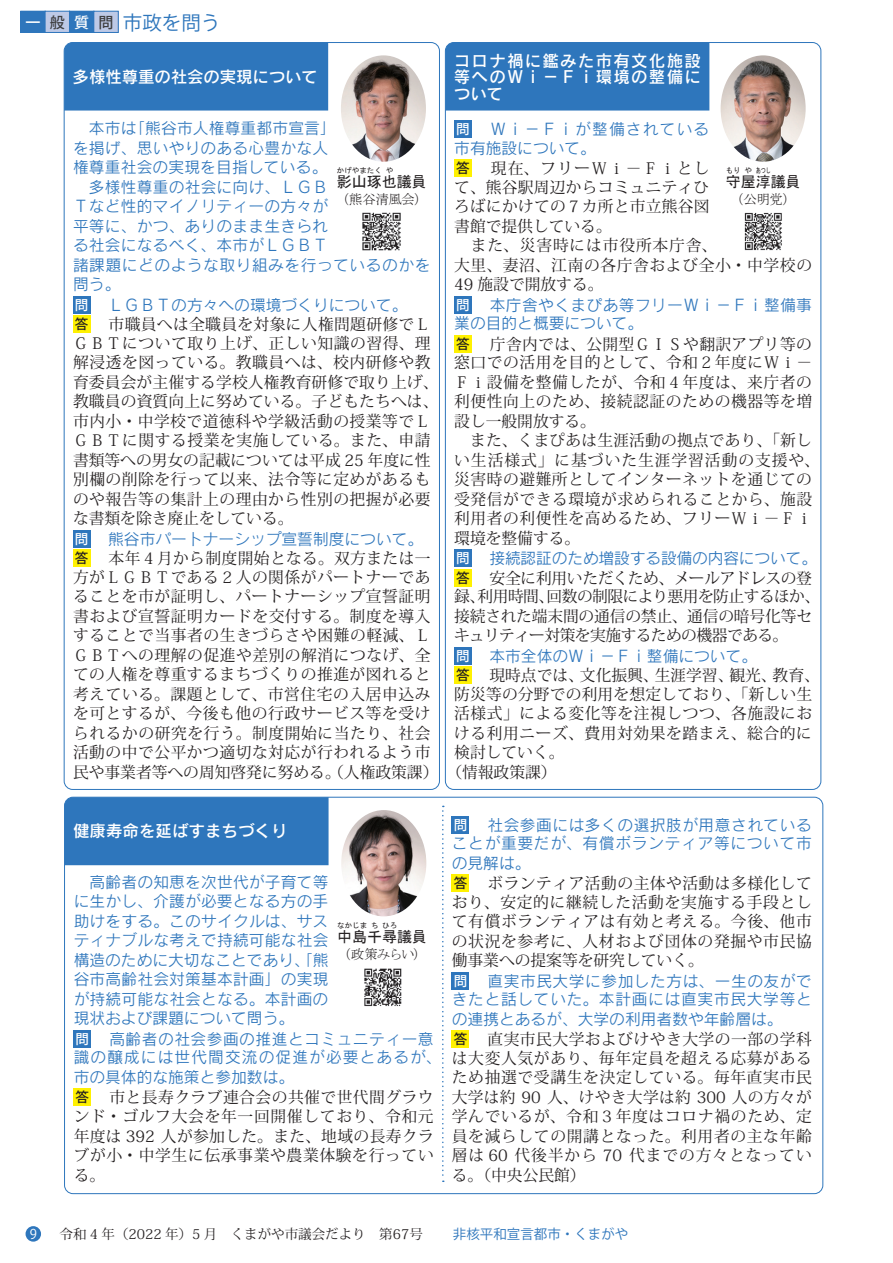
<style>
.page{position:relative;width:893px;height:1263px;background:#fff}
.page>*{position:absolute;margin:0;border:0;box-sizing:border-box;transform-origin:0 0}
.t1{font:19.5px "Koz Go Pro";color:#2e76bc}
.t2{font:16.5px/16.5px "Rodin Pro DB";color:#fff;text-align:justify}
.t3{font:15.75px/19.4px "Koz Min Pro";letter-spacing:.035em;color:#231f20}
.t4{font:15.75px/19.5px "Rodin Pro M";letter-spacing:.015em;color:#2e76bc}
.t5{font:15.75px/19.4px "Koz Min Pro";letter-spacing:.015em;color:#231f20}
.t6{font:15.75px/19.5px "Rodin Pro M";letter-spacing:.045em;color:#2e76bc}
.t7{font:15.75px/19.5px "Koz Min Pro";letter-spacing:-.025em;color:#231f20}
.t8{font:15.75px/18.8px "Koz Min Pro";letter-spacing:-.03em;color:#231f20}
.t9{font:15.75px/19.5px "Rodin Pro M";letter-spacing:.07em;color:#2e76bc}
.t10{font:15.75px "Koz Min Pro";letter-spacing:.01em;color:#231f20}
.t11{font:15.75px "Rodin Pro M";letter-spacing:-.01em;color:#2e76bc}
.t12{font:15.75px "Rodin Pro M";letter-spacing:.035em;color:#2e76bc}
.t13{font:15.75px "Rodin Pro M";letter-spacing:.075em;color:#2e76bc}
.t14{font:15px "MS Gothic";color:#231f20}
.t15{font:500 15px "Koz Go Pro";color:#3e3e3f}
.t16{font:500 15px "Koz Go Pro";color:#fff}
.t17{font:13.5px "Koz Min Pro";color:#231f20}
.t18{font:13.5px "MS Mincho";letter-spacing:-.045em;color:#231f20}
.t19{font:13.5px "Koz Go Pro";color:#2e76bc}
.t20{font:500 13.5px "Koz Go Pro";color:#fff}
.t21{font:500 13.5px "Koz Go Pro";color:#231f20}
.t22{font:13.5px "Koz Go Pro";color:#fff;scale:.95 1}
.t23{font:7.5px "MS Gothic";color:#231f20}
.t24{font:7.5px "MS Gothic";color:#231f20;scale:.67 1}
</style>
<div class="page">
<div style="left:26px;top:1226px;width:15px;height:15px;background:#2e76bc;border-radius:50%"></div>
<div style="left:73px;top:296px;width:17px;height:17px;background:#2e76bc"></div>
<div style="left:73px;top:315px;width:17px;height:18px;background:#fff101"></div>
<div style="left:73px;top:530px;width:17px;height:17px;background:#2e76bc"></div>
<div style="left:73px;top:549px;width:17px;height:18px;background:#fff101"></div>
<div style="left:454px;top:120px;width:18px;height:18px;background:#2e76bc"></div>
<div style="left:454px;top:159px;width:18px;height:18px;background:#fff101"></div>
<div style="left:454px;top:296px;width:18px;height:17px;background:#2e76bc"></div>
<div style="left:454px;top:335px;width:18px;height:17px;background:#fff101"></div>
<div style="left:454px;top:549px;width:18px;height:18px;background:#2e76bc"></div>
<div style="left:454px;top:569px;width:18px;height:17px;background:#fff101"></div>
<div style="left:454px;top:647px;width:18px;height:17px;background:#2e76bc"></div>
<div style="left:454px;top:666px;width:18px;height:18px;background:#fff101"></div>
<div style="left:64px;top:43px;width:264px;height:68px;background:#2e76bc"></div>
<div style="left:445px;top:43px;width:264px;height:68px;background:#2e76bc"></div>
<img style="left:341px;top:55px;width:85px;height:107px">
<img style="left:362px;top:212px;width:39px;height:39px">
<img style="left:721px;top:55px;width:85px;height:107px">
<img style="left:744px;top:212px;width:38px;height:39px">
<div style="left:65px;top:797px;width:264px;height:68px;background:#2e76bc"></div>
<img style="left:341px;top:810px;width:85px;height:106px">
<img style="left:364px;top:968px;width:38px;height:39px">
<div style="left:74px;top:1030px;width:17px;height:17px;background:#2e76bc"></div>
<div style="left:74px;top:1089px;width:17px;height:17px;background:#fff101"></div>
<div style="left:452px;top:816px;width:17px;height:17px;background:#2e76bc"></div>
<div style="left:452px;top:874px;width:17px;height:18px;background:#fff101"></div>
<div style="left:452px;top:972px;width:17px;height:17px;background:#2e76bc"></div>
<div style="left:452px;top:1030px;width:17px;height:18px;background:#fff101"></div>
<svg style="left:442px;top:806px;width:2px;height:376px"></svg>
<div style="left:21px;top:11px;width:24px;height:21px;background:#2e76bc"></div>
<div style="left:20px;top:11px;width:26px;height:22px;border:1px solid #2e76bc"></div>
<div style="left:45px;top:11px;width:25px;height:21px;background:#bdc9e6"></div>
<div style="left:45px;top:11px;width:25px;height:22px;border:1px solid #2e76bc"></div>
<div style="left:69px;top:11px;width:25px;height:21px;background:#2e76bc"></div>
<div style="left:69px;top:11px;width:25px;height:22px;border:1px solid #2e76bc"></div>
<div style="left:94px;top:11px;width:24px;height:21px;background:#bdc9e6"></div>
<div style="left:93px;top:11px;width:26px;height:22px;border:1px solid #2e76bc"></div>
<p class="t16" style="left:25px;top:12px;width:16px">一</p>
<p class="t15" style="left:50px;top:12px;width:16px">般</p>
<p class="t16" style="left:74px;top:12px;width:16px">質</p>
<p class="t15" style="left:99px;top:12px;width:16px">問</p>
<p class="t1" style="left:123px;top:10px;width:99px">市政を問う</p>
<p class="t2" style="left:73px;top:68px;width:247px">多様性尊重の社会の実現について</p>
<p class="t4" style="left:129px;top:118px;width:208px">「熊谷市人権尊重都市宣言「</p>
<p class="t4" style="left:73px;top:118px;width:359px">　本市は<br>を掲げ、思いやりのある心豊かな人<br>権尊重社会の実現を目指している。<br>　多様性尊重の社会に向け、ＬＧＢ<br>Ｔなど性的マイノリティーの方々が<br>平等に、かつ、ありのまま生きられ<br>る社会になるべく、本市がＬＧＢＴ<br>諸課題にどのような取り組みを行っているのかを問う。</p>
<p class="t20" style="left:75px;top:296px;width:14px">問</p>
<p class="t21" style="left:75px;top:316px;width:15px">答</p>
<p class="t23" style="left:337px;top:167px;width:46px">かげやまたく</p>
<p class="t23" style="left:386px;top:167px;width:9px">や</p>
<p class="t18" style="left:336px;top:192px;width:93px">（熊谷清風会(</p>
<p class="t14" style="left:337px;top:174px;width:91px">影山琢也議員</p>
<p class="t4" style="left:108px;top:294px;width:301px">ＬＧＢＴの方々への環境づくりについて。</p>
<p class="t3" style="left:73px;top:314px;width:367px;text-indent:19px">　市職員へは全職員を対象に人権問題研修でＬ<br>ＧＢＴについて取り上げ、正しい知識の習得、理解浸透を図っている。教職員へは、校内研修や教育委員会が主催する学校人権教育研修で取り上げ、教職員の資質向上に努めている。子どもたちへは、市内小・中学校で道徳科や学級活動の授業等でＬ<br>ＧＢＴに関する授業を実施している。また、申請書類等への男女の記載については平成 25 年度に性別欄の削除を行って以来、法令等に定めがあるものや報告等の集計上の理由から性別の把握が必要な書類を除き廃止をしている。</p>
<p class="t20" style="left:75px;top:530px;width:14px">問</p>
<p class="t21" style="left:75px;top:550px;width:15px">答</p>
<p class="t4" style="left:108px;top:528px;width:316px">熊谷市パートナーシップ宣誓制度について。</p>
<p class="t3" style="left:73px;top:548px;width:367px;text-indent:19px">　本年４月から制度開始となる。双方または一方がＬＧＢＴである２人の関係がパートナーであることを市が証明し、パートナーシップ宣誓証明書および宣誓証明カードを交付する。制度を導入することで当事者の生きづらさや困難の軽減、Ｌ<br>ＧＢＴへの理解の促進や差別の解消につなげ、全ての人権を尊重するまちづくりの推進が図れると考えている。課題として、市営住宅の入居申込みを可とするが、今後も他の行政サービス等を受けられるかの研究を行う。制度開始に当たり、社会活動の中で公平かつ適切な対応が行われるよう市民や事業者等への周知啓発に努める。（人権政策課(</p>
<p class="t2" style="left:73px;top:822px;width:216px">健康寿命を延ばすまちづくり</p>
<p class="t4" style="left:74px;top:872px;width:256px;text-align:justify">　高齢者の知恵を次世代が子育て等に生かし、介護が必要となる方の手助けをする。このサイクルは、サスティナブルな考えで持続可能な社会構造のために大切なことであり、「熊谷市高齢社会対策基本計画」の実現が持続可能な社会となる。本計画の現状および課題について問う。</p>
<p class="t4" style="left:109px;top:1028px;width:326px">高齢者の社会参画の推進とコミュニティー意</p>
<p class="t23" style="left:337px;top:922px;width:31px">なかじま</p>
<p class="t23" style="left:371px;top:922px;width:9px">ち</p>
<p class="t23" style="left:382px;top:922px;width:16px">ひろ</p>
<p class="t18" style="left:337px;top:947px;width:91px">（政策みらい(</p>
<p class="t14" style="left:337px;top:929px;width:91px">中島千尋議員</p>
<p class="t20" style="left:76px;top:1030px;width:14px">問</p>
<p class="t9" style="left:74px;top:1047px;width:369px">識の醸成には世代間交流の促進が必要とあるが、市の具体的な施策と参加数は。</p>
<p class="t21" style="left:76px;top:1089px;width:15px">答</p>
<p class="t3" style="left:74px;top:1087px;width:362px;text-align:justify;text-indent:19px">　市と長寿クラブ連合会の共催で世代間グラウンド・ゴルフ大会を年一回開催しており、令和元年度は 392 人が参加した。また、地域の長寿クラブが小・中学生に伝承事業や農業体験を行っている。</p>
<p class="t22" style="left:30px;top:1225px;width:9px">9</p>
<p class="t17" style="left:60px;top:1224px;width:365px">令和 4 年（2022 年）5 月　くまがや市議会だより　第67号</p>
<p class="t2" style="left:454px;top:52px;width:249px">コロナ禍に鑑みた市有文化施設等へのＷｉ－Ｆｉ環境の整備について</p>
<p class="t13" style="left:491px;top:119px;width:220px">Ｗｉ－Ｆｉが整備されている</p>
<p class="t20" style="left:456px;top:121px;width:14px">問</p>
<p class="t4" style="left:454px;top:137px;width:143px">市有施設について。</p>
<p class="t21" style="left:456px;top:160px;width:15px">答</p>
<p class="t5" style="left:454px;top:158px;width:359px;text-indent:19px">　現在、フリーＷｉ－Ｆｉとし<br>て、熊谷駅周辺からコミュニティひ<br>ろばにかけての７カ所と市立熊谷図<br>書館で提供している。<br>　また、災害時には市役所本庁舎、<br>大里、妻沼、江南の各庁舎および全小・中学校の<br>49 施設で開放する。</p>
<p class="t4" style="left:490px;top:294px;width:324px">本庁舎やくまぴあ等フリーＷｉ－Ｆｉ整備事</p>
<p class="t23" style="left:726px;top:167px;width:16px">もり</p>
<p class="t23" style="left:745px;top:167px;width:9px">や</p>
<p class="t24" style="left:756px;top:167px;width:24px">あつし</p>
<p class="t18" style="left:730px;top:192px;width:68px">（公明党(</p>
<p class="t14" style="left:726px;top:174px;width:76px">守屋淳議員</p>
<p class="t20" style="left:456px;top:296px;width:14px">問</p>
<p class="t4" style="left:454px;top:313px;width:190px">業の目的と概要について。</p>
<p class="t21" style="left:456px;top:335px;width:15px">答</p>
<p class="t3" style="left:454px;top:334px;width:367px;text-indent:19px">　庁舎内では、公開型ＧＩＳや翻訳アプリ等の窓口での活用を目的として、令和２年度にＷｉ－<br>Ｆｉ設備を整備したが、令和４年度は、来庁者の利便性向上のため、接続認証のための機器等を増設し一般開放する。<br>　また、くまぴあは生涯活動の拠点であり、「新しい生活様式」に基づいた生涯学習活動の支援や、災害時の避難所としてインターネットを通じての受発信ができる環境が求められることから、施設利用者の利便性を高めるため、フリーＷｉ－Ｆｉ環境を整備する。</p>
<p class="t20" style="left:456px;top:550px;width:14px">問</p>
<p class="t21" style="left:456px;top:569px;width:15px">答</p>
<p class="t11" style="left:489px;top:548px;width:329px">接続認証のため増設する設備の内容について。</p>
<p class="t8" style="left:546px;top:568px;width:275px;text-indent:-73px">　安全に利用いただくため、メールアドレスの登回数の制限により悪用を防止するほか、</p>
<p class="t3" style="left:478px;top:586px;width:78px">利用時間、</p>
<p class="t7" style="left:454px;top:586px;width:359px">録、<br>接続された端末間の通信の禁止、通信の暗号化等セキュリティー対策を実施するための機器である。</p>
<p class="t20" style="left:456px;top:647px;width:14px">問</p>
<p class="t21" style="left:456px;top:667px;width:15px">答</p>
<p class="t4" style="left:489px;top:645px;width:269px">本市全体のＷｉ－Ｆｉ整備について。</p>
<p class="t3" style="left:474px;top:665px;width:112px">　現時点では、</p>
<p class="t10" style="left:454px;top:683px;width:359px">防災等の分野での利用を想定しており、「新しい生</p>
<p class="t3" style="left:454px;top:703px;width:359px">活様式」による変化等を注視しつつ、各施設にお</p>
<p class="t3" style="left:454px;top:723px;width:359px">ける利用ニーズ、費用対効果を踏まえ、総合的に</p>
<p class="t3" style="left:454px;top:742px;width:112px">検討していく。</p>
<p class="t3" style="left:446px;top:762px;width:112px">（情報政策課(</p>
<p class="t3" style="left:655px;top:665px;width:80px">生涯学習、</p>
<p class="t3" style="left:729px;top:665px;width:49px">観光、</p>
<p class="t3" style="left:580px;top:665px;width:80px">文化振興、</p>
<p class="t3" style="left:773px;top:665px;width:49px">教育、</p>
<p class="t4" style="left:487px;top:814px;width:326px">社会参画には多くの選択肢が用意されている</p>
<p class="t20" style="left:454px;top:816px;width:14px">問</p>
<p class="t6" style="left:452px;top:833px;width:362px">ことが重要だが、有償ボランティア等について市の見解は。</p>
<p class="t21" style="left:454px;top:875px;width:15px">答</p>
<p class="t3" style="left:452px;top:873px;width:362px;text-align:justify;text-indent:19px">　ボランティア活動の主体や活動は多様化しており、安定的に継続した活動を実施する手段として有償ボランティアは有効と考える。今後、他市の状況を参考に、人材および団体の発掘や市民協働事業への提案等を研究していく。</p>
<p class="t12" style="left:487px;top:970px;width:326px">直実市民大学に参加した方は、一生の友がで</p>
<p class="t20" style="left:454px;top:972px;width:14px">問</p>
<p class="t6" style="left:452px;top:989px;width:362px">きたと話していた。本計画には直実市民大学等との連携とあるが、大学の利用者数や年齢層は。</p>
<p class="t21" style="left:454px;top:1031px;width:15px">答</p>
<p class="t3" style="left:452px;top:1029px;width:362px;text-align:justify;text-indent:19px">　直実市民大学およびけやき大学の一部の学科は大変人気があり、毎年定員を超える応募があるため抽選で受講生を決定している。毎年直実市民大学は約 90 人、けやき大学は約 300 人の方々が学んでいるが、令和３年度はコロナ禍のため、定員を減らしての開講となった。利用者の主な年齢層は 60 代後半から 70 代までの方々となっている。（中央公民館(</p>
<p class="t19" style="left:453px;top:1225px;width:177px">非核平和宣言都市・くまがや</p>
</div>
